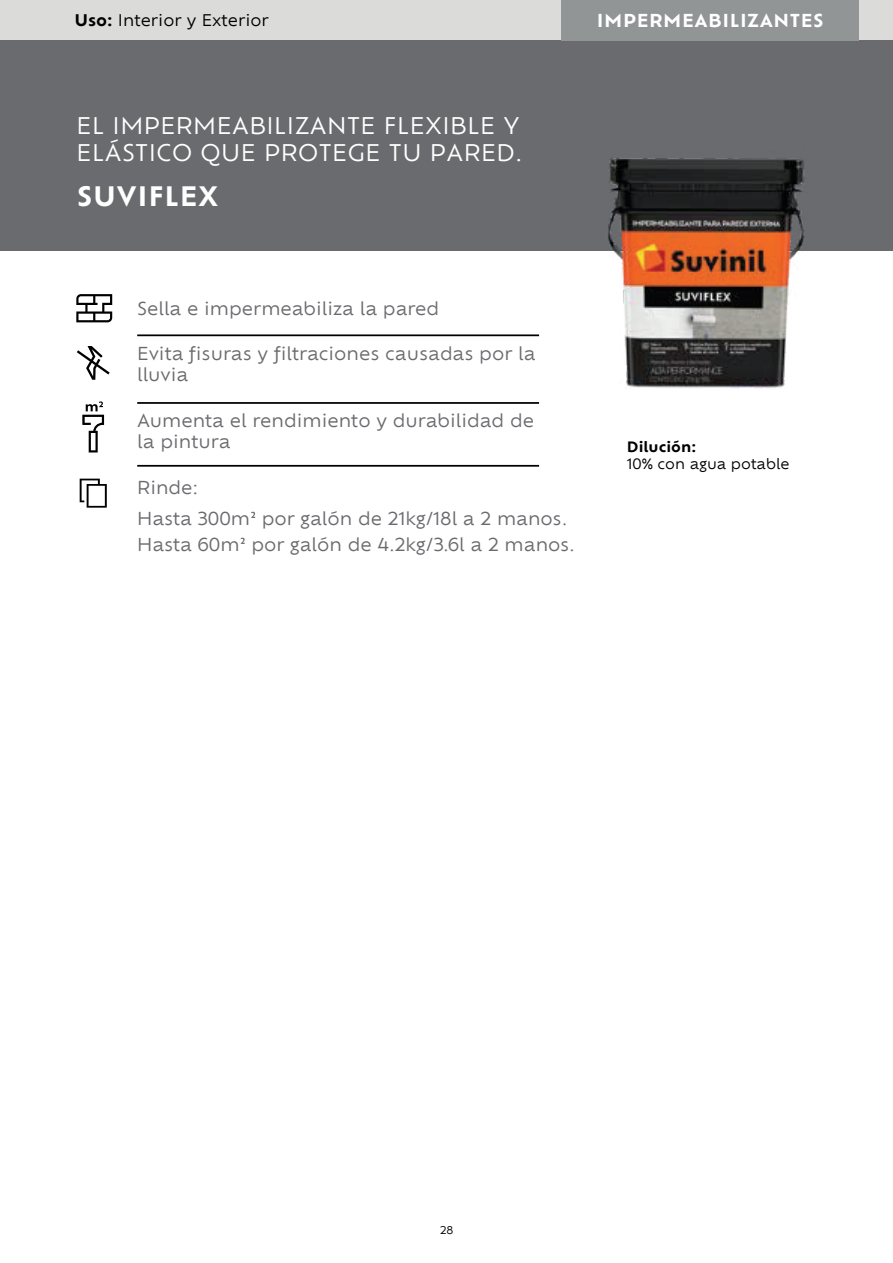
<style>
.page{position:relative;width:893px;height:1263px;background:#fff}
.page>*{position:absolute;margin:0;border:0;box-sizing:border-box;transform-origin:0 0}
.t1{font:700 26.25px "Suvinil Sans";letter-spacing:.03em;color:#fff}
.t2{font:22.5px/27px "Suvinil Sans";letter-spacing:.02em;color:#fff}
.t3{font:17.55px/21px "Suvinil Sans";color:#6a6b6e}
.t4{font:700 17.55px "Suvinil Sans";letter-spacing:.03em;color:#fff}
.t5{font:15.75px "Suvinil Sans";color:#000001}
.t6{font:13.95px "Suvinil Sans";color:#000001}
.t7{font:700 13.95px "Suvinil Sans";color:#000001}
.t8{font:10.5px "Suvinil Sans";color:#000001}
.s1{font-weight:700}
</style>
<div class="page">
<div style="left:0;top:40px;width:893px;height:211px;background:#6a6b6e"></div>
<svg style="left:76px;top:294px;width:36px;height:28px"></svg>
<svg style="left:77px;top:346px;width:33px;height:34px"></svg>
<svg style="left:82px;top:401px;width:22px;height:51px"></svg>
<img style="left:608px;top:158px;width:197px;height:230px">
<div style="left:0;top:0;width:893px;height:40px;background:#dbdcda"></div>
<div style="left:561px;top:0;width:298px;height:40px;background:#929595"></div>
<svg style="left:251px;top:512px;width:4px;height:6px"></svg>
<svg style="left:241px;top:538px;width:4px;height:6px"></svg>
<hr style="left:137px;top:334px;width:402px;height:2px;background:#000002">
<hr style="left:137px;top:402px;width:402px;height:2px;background:#000002">
<hr style="left:137px;top:465px;width:402px;height:2px;background:#000002">
<svg style="left:80px;top:479px;width:27px;height:29px"></svg>
<p class="t5" style="left:74px;top:9px;width:196px"><span class="s1">Uso:</span> Interior y Exterior</p>
<p class="t4" style="left:597px;top:8px;width:228px">IMPERMEABILIZANTES</p>
<p class="t2" style="left:77px;top:111px;width:448px">EL IMPERMEABILIZANTE FLEXIBLE Y<br>ELÁSTICO QUE PROTEGE TU PARED.</p>
<h1 class="t1" style="left:77px;top:178px;width:143px">SUVIFLEX</h1>
<p class="t3" style="left:137px;top:297px;width:303px">Sella e impermeabiliza la pared</p>
<p class="t3" style="left:137px;top:343px;width:400px">Evita fisuras y filtraciones causadas por la lluvia</p>
<p class="t3" style="left:137px;top:409px;width:398px">Aumenta el rendimiento y durabilidad de la pintura</p>
<p class="t3" style="left:137px;top:471px;width:432px;line-height:30.9px">Rinde:<br>Hasta 300m por galón de 21kg/18l a 2 manos.</p>
<p class="t3" style="left:137px;top:533px;width:439px">Hasta 60m por galón de 4.2kg/3.6l a 2 manos.</p>
<p class="t7" style="left:627px;top:437px;width:71px">Dilución:</p>
<p class="t6" style="left:627px;top:454px;width:164px">10% con agua potable</p>
<p class="t8" style="left:440px;top:1222px;width:15px">28</p>
</div>
